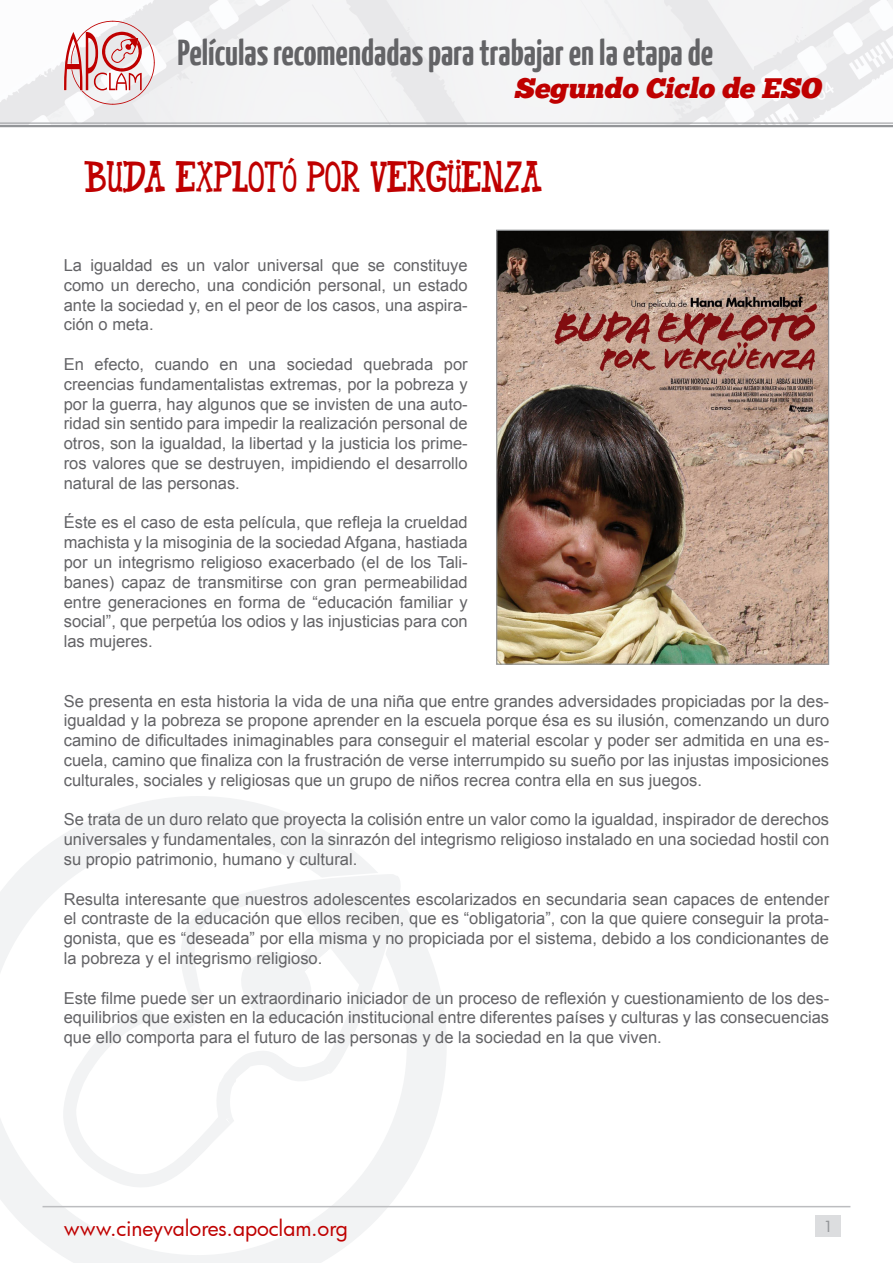
<style>
.page{position:relative;width:893px;height:1263px;background:#fff}
.page>*{position:absolute;margin:0;border:0;box-sizing:border-box;transform-origin:0 0}
.t1{font:700 36px "Yanone Kaffeesatz";color:#636366}
.t2{font:30px "Alan Font Regular";color:#bf0000}
.t3{font:italic 28.2px "Chunk Five";color:#bf0000}
.t4{font:21px "Futura";color:#bf0000}
.t5{font:16.5px/19.8px "Arial";color:#636366;text-align:justify}
.t6{font:500 15px "Futura";color:#939598}
</style>
<div class="page">
<svg style="left:0;top:796px;width:447px;height:467px"></svg>
<svg style="left:60px;top:872px;width:345px;height:329px"></svg>
<svg style="left:62px;top:874px;width:339px;height:323px"></svg>
<svg style="left:236px;top:881px;width:163px;height:145px"></svg>
<svg style="left:0;top:123px;width:893px;height:5px;background:#bdbec0"></svg>
<svg style="left:0;top:0;width:893px;height:123px"></svg>
<svg style="left:64px;top:21px;width:91px;height:84px"></svg>
<hr style="left:43px;top:1206px;width:807px;height:1px;background:#bcbdc0">
<div style="left:815px;top:1215px;width:26px;height:22px;background:#dcdddf"></div>
<img style="left:498px;top:232px;width:329px;height:431px">
<div style="left:496px;top:230px;width:333px;height:435px;border:1px solid #939598"></div>
<h1 class="t1" style="left:178px;top:30px;width:537px">Películas recomendadas para trabajar en la etapa de</h1>
<h3 class="t3" style="left:514px;top:71px;width:314px">Segundo Ciclo de ESO</h3>
<h2 class="t2" style="left:85px;top:157px;width:459px">BUDA EXPLOTÓ POR VERGÜENZA</h2>
<p class="t5" style="left:64px;top:255px;width:405px">La igualdad es un valor universal que se constituye como un derecho, una condición personal, un estado ante la sociedad y, en el peor de los casos, una aspira&shy;ción o meta.</p>
<p class="t5" style="left:64px;top:354px;width:405px">En efecto, cuando en una sociedad quebrada por creencias fundamentalistas extremas, por la pobreza y por la guerra, hay algunos que se invisten de una auto&shy;ridad sin sentido para impedir la realización personal de otros, son la igualdad, la libertad y la justicia los prime&shy;ros valores que se destruyen, impidiendo el desarrollo natural de las personas.</p>
<p class="t5" style="left:64px;top:513px;width:405px">Éste es el caso de esta película, que refleja la crueldad machista y la misoginia de la sociedad Afgana, hastiada por un integrismo religioso exacerbado (el de los Tali&shy;banes) capaz de transmitirse con gran permeabilidad entre generaciones en forma de “educación familiar y social”, que perpetúa los odios y las injusticias para con las mujeres.</p>
<p class="t5" style="left:64px;top:691px;width:767px">Se presenta en esta historia la vida de una niña que entre grandes adversidades propiciadas por la des&shy;igualdad y la pobreza se propone aprender en la escuela porque ésa es su ilusión, comenzando un duro camino de dificultades inimaginables para conseguir el material escolar y poder ser admitida en una es&shy;cuela, camino que finaliza con la frustración de verse interrumpido su sueño por las injustas imposiciones culturales, sociales y religiosas que un grupo de niños recrea contra ella en sus juegos.</p>
<p class="t5" style="left:64px;top:810px;width:767px">Se trata de un duro relato que proyecta la colisión entre un valor como la igualdad, inspirador de derechos universales y fundamentales, con la sinrazón del integrismo religioso instalado en una sociedad hostil con su propio patrimonio, humano y cultural.</p>
<p class="t5" style="left:64px;top:889px;width:767px">Resulta interesante que nuestros adolescentes escolarizados en secundaria sean capaces de entender el contraste de la educación que ellos reciben, que es “obligatoria”, con la que quiere conseguir la prota&shy;gonista, que es “deseada” por ella misma y no propiciada por el sistema, debido a los condicionantes de la pobreza y el integrismo religioso.</p>
<p class="t5" style="left:64px;top:988px;width:767px">Este filme puede ser un extraordinario iniciador de un proceso de reflexión y cuestionamiento de los des&shy;equilibrios que existen en la educación institucional entre diferentes países y culturas y las consecuencias que ello comporta para el futuro de las personas y de la sociedad en la que viven.</p>
<p class="t4" style="left:64px;top:1214px;width:286px">www.cineyvalores.apoclam.org</p>
<p class="t6" style="left:824px;top:1216px;width:10px">1</p>
</div>
